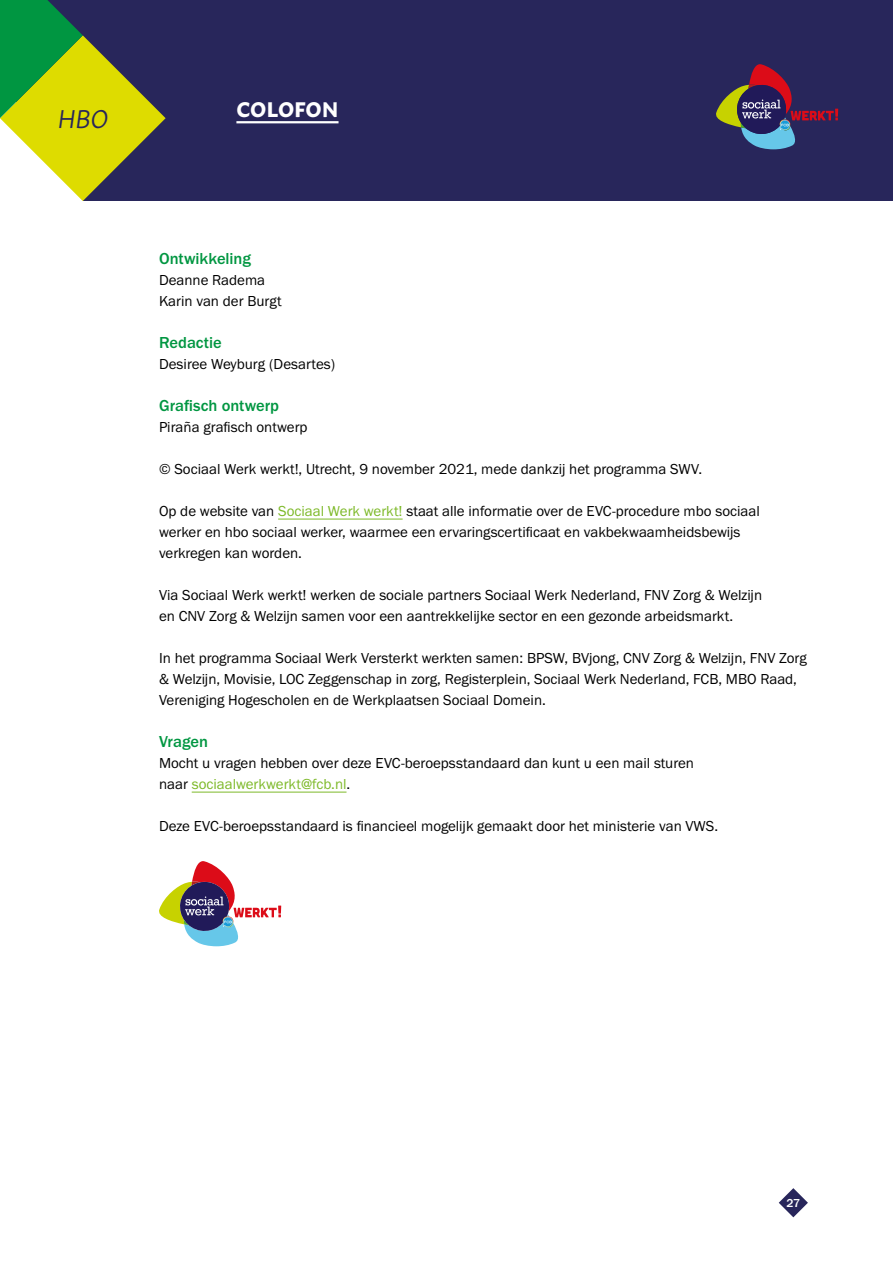
<style>
.page{position:relative;width:893px;height:1263px;background:#fff}
.page>*{position:absolute;margin:0;border:0;box-sizing:border-box;transform-origin:0 0}
.t1{font:italic 25.5px "Macho";color:#28265b}
.t2{font:700 21px "Macho";letter-spacing:-.005em;color:#fff}
.t3{font:500 16.5px "Franklin Gothic URW";color:#009641}
.t4{font:15px/21px "Franklin Gothic URW Boo";color:#000}
.t5{font:500 12px "Franklin Gothic URW";color:#fff}
.s1{color:#7db928}
</style>
<div class="page">
<svg style="left:779px;top:1188px;width:29px;height:29px"></svg>
<div style="left:0;top:0;width:893px;height:201px;background:#28265b"></div>
<svg style="left:0;top:0;width:166px;height:201px"></svg>
<svg style="left:716px;top:64px;width:122px;height:85px"></svg>
<hr style="left:236px;top:121px;width:103px;height:2px;background:#fff">
<hr style="left:278px;top:519px;width:125px;height:1px;background:#7db928">
<hr style="left:192px;top:792px;width:154px;height:1px;background:#7db928">
<svg style="left:159px;top:861px;width:122px;height:85px"></svg>
<h1 class="t1" style="left:57px;top:97px;width:53px">HBO</h1>
<h2 class="t2" style="left:236px;top:91px;width:104px">COLOFON</h2>
<p class="t3" style="left:159px;top:248px;width:93px">Ontwikkeling</p>
<p class="t4" style="left:159px;top:269px;width:124px">Deanne Radema<br>Karin van der Burgt</p>
<p class="t3" style="left:159px;top:332px;width:64px">Redactie</p>
<p class="t4" style="left:159px;top:353px;width:178px">Desiree Weyburg (Desartes)</p>
<p class="t3" style="left:159px;top:395px;width:122px">Grafisch ontwerp</p>
<p class="t4" style="left:159px;top:416px;width:150px">Piraña grafisch ontwerp</p>
<p class="t4" style="left:159px;top:458px;width:545px">© Sociaal Werk werkt!, Utrecht, 9 november 2021, mede dankzij het programma SWV.</p>
<p class="t4" style="left:159px;top:500px;width:602px">Op de website van <span class="s1">Sociaal Werk werkt!</span> staat alle informatie over de EVC-procedure mbo sociaal werker en hbo sociaal werker, waarmee een ervaringscertificaat en vakbekwaamheidsbewijs verkregen kan worden.</p>
<p class="t4" style="left:159px;top:584px;width:605px">Via Sociaal Werk werkt! werken de sociale partners Sociaal Werk Nederland, FNV Zorg &amp; Welzijn en CNV Zorg &amp; Welzijn samen voor een aantrekkelijke sector en een gezonde arbeidsmarkt.</p>
<p class="t4" style="left:159px;top:647px;width:649px">In het programma Sociaal Werk Versterkt werkten samen: BPSW, BVjong, CNV Zorg &amp; Welzijn, FNV Zorg &amp; Welzijn, Movisie, LOC Zeggenschap in zorg, Registerplein, Sociaal Werk Nederland, FCB, MBO Raad,<br>Vereniging Hogescholen en de Werkplaatsen Sociaal Domein.</p>
<p class="t3" style="left:159px;top:731px;width:51px">Vragen</p>
<p class="t4" style="left:159px;top:752px;width:536px">Mocht u vragen hebben over deze EVC-beroepsstandaard dan kunt u een mail sturen naar <span class="s1">sociaalwerkwerkt@fcb.nl</span>.</p>
<p class="t4" style="left:159px;top:815px;width:561px">Deze EVC-beroepsstandaard is financieel mogelijk gemaakt door het ministerie van VWS.</p>
<p class="t5" style="left:786px;top:1195px;width:16px">27</p>
</div>
